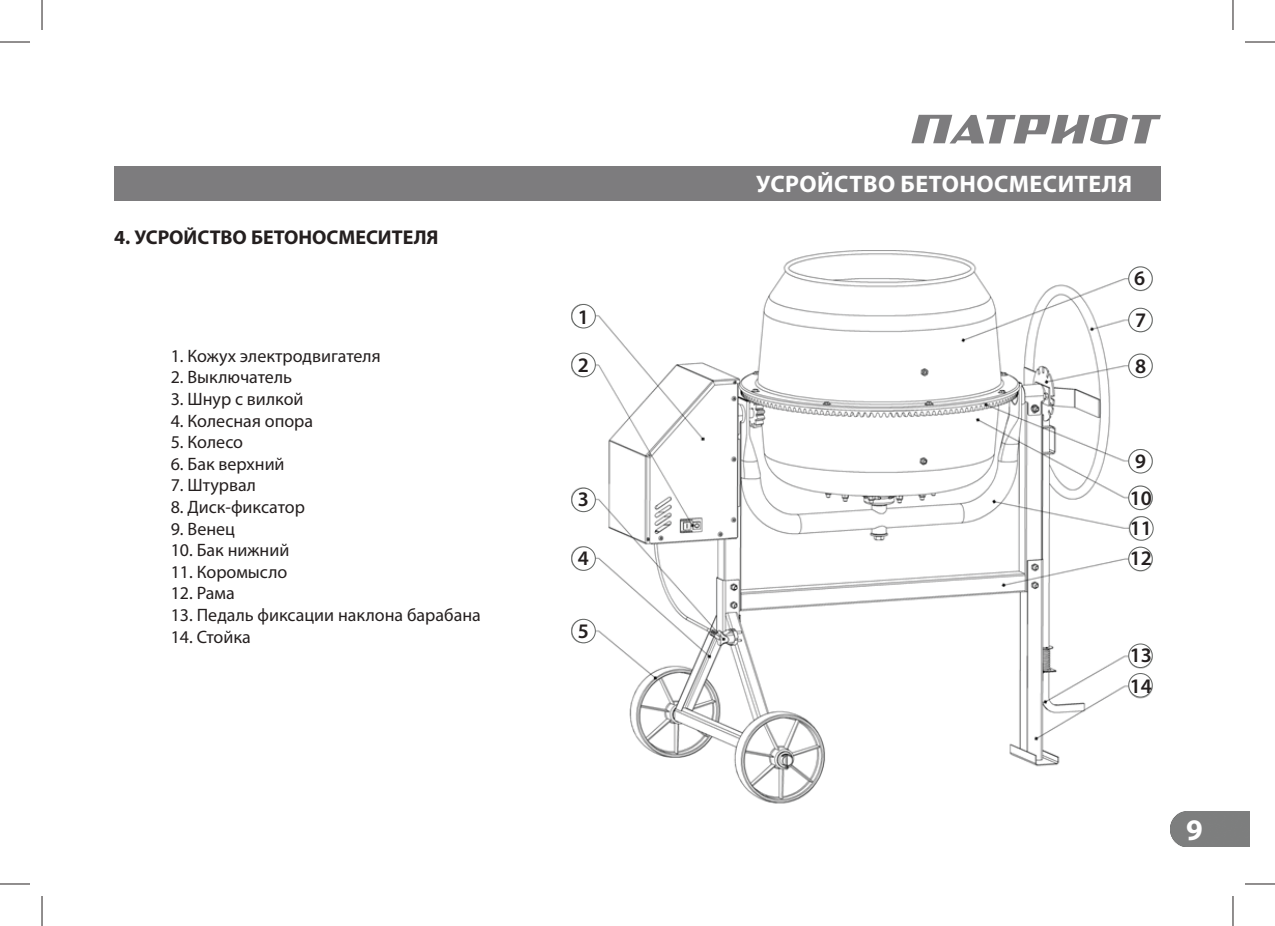
<style>
.page{position:relative;width:1275px;height:926px;background:#fff}
.page>*{position:absolute;margin:0;border:0;box-sizing:border-box;transform-origin:0 0}
.t1{font:700 30px "Myriad Pro";color:#fff}
.t2{font:700 24px "Myriad Pro";letter-spacing:.02em;color:#fff}
.t3{font:600 20.8px/30px "Myriad Pro";color:#241f1f}
.t4{font:700 20px "Myriad Pro";color:#241f1f}
.t5{font:18px "Myriad Pro";color:#241f1f}
</style>
<div class="page">
<svg style="left:911px;top:114px;width:250px;height:30px"></svg>
<div style="left:114px;top:166px;width:1047px;height:34px;background:#7d7c7e"></div>
<div style="left:1170px;top:812px;width:80px;height:35px;background:#7d7e7e"></div>
<img style="left:579px;top:250px;width:575px;height:554px">
<svg style="left:571px;top:304px;width:25px;height:24px"></svg>
<svg style="left:1128px;top:266px;width:24px;height:25px"></svg>
<svg style="left:1128px;top:308px;width:24px;height:24px"></svg>
<svg style="left:1128px;top:354px;width:24px;height:24px"></svg>
<svg style="left:1128px;top:486px;width:24px;height:24px"></svg>
<svg style="left:1129px;top:516px;width:24px;height:25px"></svg>
<svg style="left:1128px;top:547px;width:24px;height:24px"></svg>
<svg style="left:1128px;top:643px;width:24px;height:54px"></svg>
<svg style="left:571px;top:353px;width:25px;height:24px"></svg>
<svg style="left:571px;top:488px;width:25px;height:24px"></svg>
<svg style="left:571px;top:546px;width:25px;height:25px"></svg>
<svg style="left:571px;top:619px;width:25px;height:24px"></svg>
<hr style="left:0;top:42px;width:30px;height:1px;background:#241f1f">
<hr style="left:1245px;top:42px;width:30px;height:1px;background:#241f1f">
<hr style="left:0;top:884px;width:30px;height:1px;background:#241f1f">
<hr style="left:1245px;top:884px;width:30px;height:1px;background:#241f1f">
<hr style="left:42px;top:0;width:1px;height:30px;background:#241f1f">
<hr style="left:42px;top:896px;width:1px;height:30px;background:#241f1f">
<hr style="left:1232px;top:0;width:1px;height:30px;background:#241f1f">
<hr style="left:1232px;top:896px;width:1px;height:30px;background:#241f1f">
<svg style="left:1128px;top:449px;width:24px;height:25px"></svg>
<p class="t4" style="left:114px;top:228px;width:326px">4. УСРОЙСТВО БЕТОНОСМЕСИТЕЛЯ</p>
<p class="t5" style="left:171px;top:347px;width:211px">1. кожух электродвигателя</p>
<p class="t5" style="left:171px;top:368px;width:123px">2. выключатель</p>
<p class="t5" style="left:171px;top:390px;width:134px">3. Шнур с вилкой</p>
<p class="t5" style="left:171px;top:411px;width:144px">4. колесная опора</p>
<p class="t5" style="left:171px;top:433px;width:74px">5. колесо</p>
<p class="t5" style="left:171px;top:455px;width:115px">6. бак верхний</p>
<p class="t5" style="left:171px;top:476px;width:87px">7. Штурвал</p>
<p class="t5" style="left:171px;top:498px;width:136px">8. диск-фиксатор</p>
<p class="t5" style="left:171px;top:519px;width:66px">9. венец</p>
<p class="t5" style="left:171px;top:541px;width:120px">10. бак нижний</p>
<p class="t5" style="left:171px;top:563px;width:118px">11. коромысло</p>
<p class="t5" style="left:171px;top:584px;width:65px">12. рама</p>
<p class="t5" style="left:171px;top:606px;width:312px">13. педаль фиксации наклона барабана</p>
<p class="t5" style="left:171px;top:627px;width:82px">14. стойка</p>
<p class="t3" style="left:578px;top:303px;width:13px">1</p>
<p class="t3" style="left:578px;top:352px;width:13px">2</p>
<p class="t3" style="left:578px;top:486px;width:13px">3</p>
<p class="t3" style="left:578px;top:545px;width:13px">4</p>
<p class="t3" style="left:578px;top:618px;width:13px">5</p>
<h2 class="t2" style="left:756px;top:173px;width:377px">УСРОЙСТВО БЕТОНОСМЕСИТЕЛЯ</h2>
<p class="t3" style="left:1134px;top:259px;width:14px;line-height:41.6px">6<br>7</p>
<p class="t3" style="left:1135px;top:353px;width:13px">8</p>
<p class="t3" style="left:1129px;top:485px;width:24px;text-align:justify">10<br>11<br>12</p>
<p class="t3" style="left:1129px;top:642px;width:24px;line-height:30.6px">13<br>14</p>
<h1 class="t1" style="left:1186px;top:815px;width:18px">9</h1>
</div>
